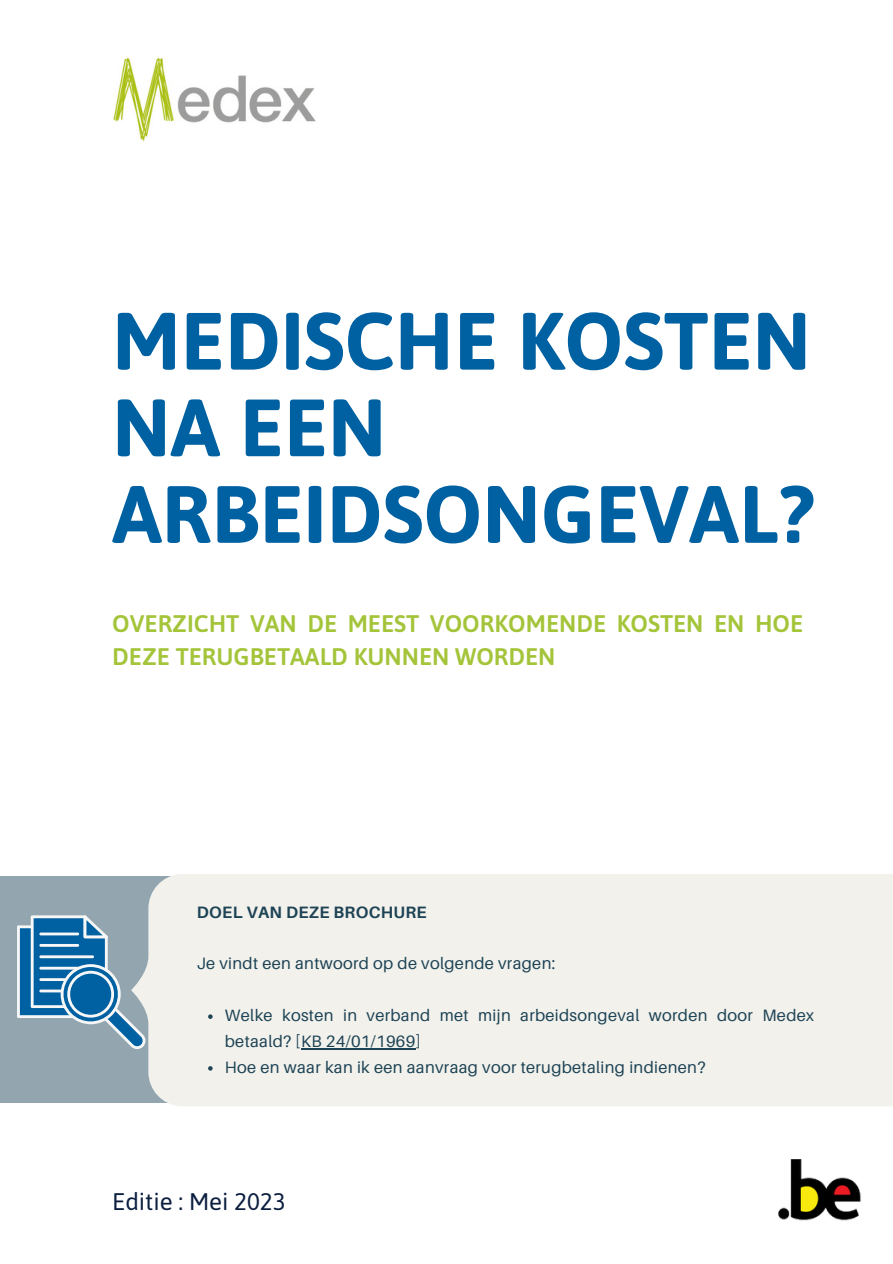
<style>
.page{position:relative;width:893px;height:1264px;background:#fff}
.page>*{position:absolute;margin:0;border:0;box-sizing:border-box;transform-origin:0 0}
.t1{font:700 81px/86.6px "Asap";color:#0061a2}
.t2{font:600 24px/32.5px "Asap";color:#a4c43a}
.t3{font:24px "Asap";color:#0b1e3f}
.t4{font:16.5px/25.8px "Aileron";letter-spacing:.02em;color:#1d4355}
.t5{font:700 16.5px "Aileron";letter-spacing:.02em;color:#1d4355}
</style>
<div class="page">
<img style="left:113px;top:57px;width:203px;height:85px">
<img style="left:778px;top:1159px;width:83px;height:62px">
<div style="left:0;top:875px;width:892px;height:227px;background:#93a6b0"></div>
<div style="left:131px;top:874px;width:761px;height:232px;background:#f2f1ec"></div>
<svg style="left:17px;top:915px;width:129px;height:134px"></svg>
<svg style="left:208px;top:1014px;width:4px;height:4px"></svg>
<hr style="left:301px;top:1048px;width:114px;height:1px;background:#1d4355">
<svg style="left:208px;top:1066px;width:4px;height:4px"></svg>
<p class="t1" style="left:112px;top:297px;width:703px">MEDISCHE KOSTEN<br>NA EEN<br>ARBEIDSONGEVAL?</p>
<p class="t2" style="left:112px;top:607px;width:692px">OVERZICHT VAN DE MEEST VOORKOMENDE KOSTEN EN HOE<br>DEZE TERUGBETAALD KUNNEN WORDEN</p>
<p class="t5" style="left:197px;top:901px;width:231px">DOEL VAN DEZE BROCHURE</p>
<p class="t4" style="left:197px;top:950px;width:360px">Je vindt een antwoord op de volgende vragen:</p>
<p class="t4" style="left:225px;top:1002px;width:590px">Welke kosten in verband met mijn arbeidsongeval worden door Medex betaald? [KB 24/01/1969]</p>
<p class="t4" style="left:225px;top:1053px;width:482px">Hoe en waar kan ik een aanvraag voor terugbetaling indienen?</p>
<p class="t3" style="left:112px;top:1187px;width:175px">Editie : Mei 2023</p>
</div>
